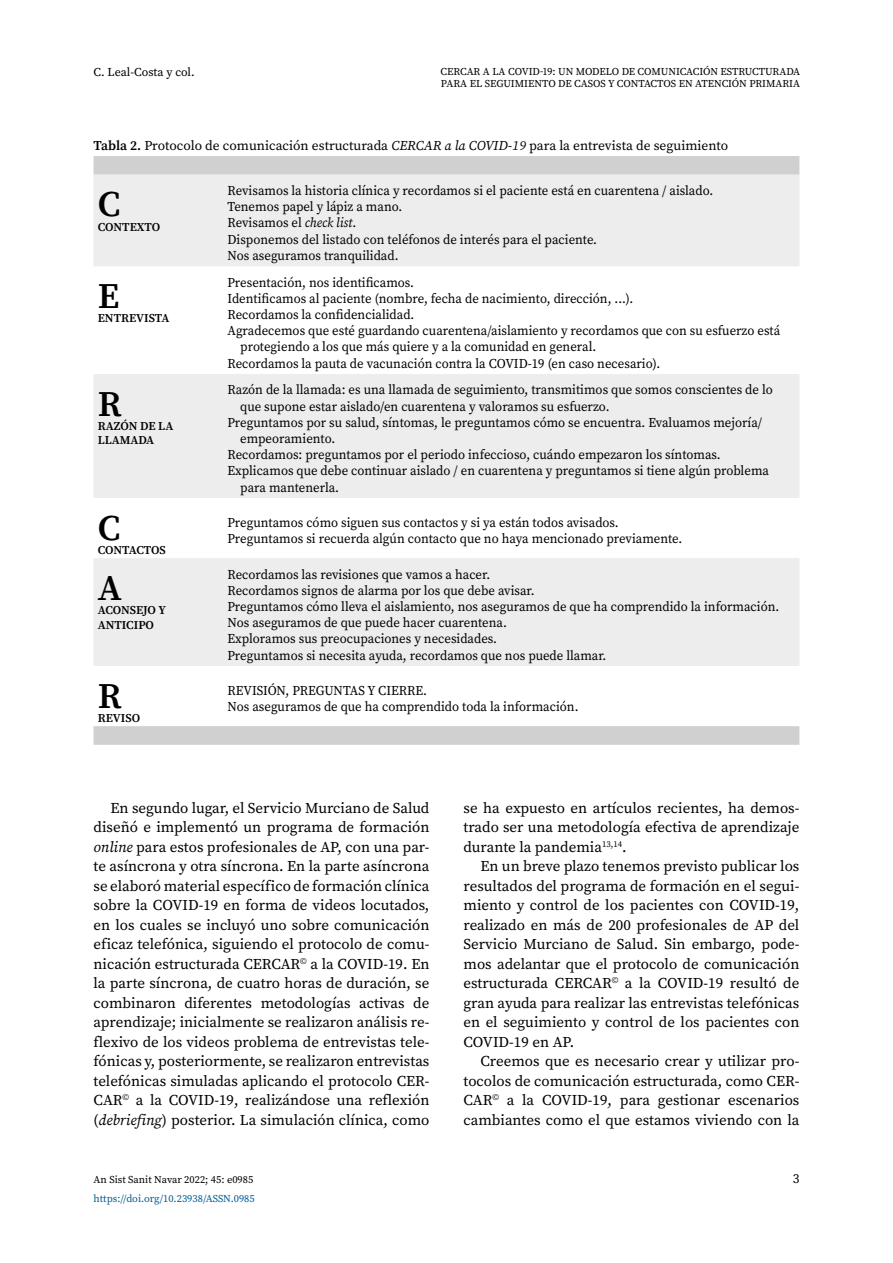
<style>
.page{position:relative;width:893px;height:1263px;background:#fff}
.page>*{position:absolute;margin:0;border:0;box-sizing:border-box;transform-origin:0 0}
.t1{font:36px "Source Serif Variable";color:#000}
.t2{font:15px/19.5px "Source Serif Variable";color:#000;text-align:justify}
.t3{font:13.5px/16.2px "Source Serif Variable";color:#000;scale:.95 1}
.t4{font:13.5px "Source Serif Variable";color:#000}
.t5{font:12px/14.4px "Source Serif Variable";letter-spacing:-.005em;color:#000}
.t6{font:10.5px/12.6px "Source Serif Variable";color:#000}
.t7{font:10.5px "Source Serif Variable";color:#005d95}
.s1{font-style:italic}
</style>
<div class="page">
<svg style="left:94px;top:156px;width:705px;height:589px"></svg>
<svg style="left:94px;top:175px;width:705px;height:491px;fill:#ededed"></svg>
<p class="t5" style="left:94px;top:65px;width:103px">C. Leal-Costa y col.</p>
<p class="t6" style="left:441px;top:65px;width:361px">CERCAR A LA COVID-19: UN MODELO DE COMUNICACIÓN ESTRUCTURADA<br>PARA EL SEGUIMIENTO DE CASOS Y CONTACTOS EN ATENCIÓN PRIMARIA</p>
<p class="t4" style="left:94px;top:137px;width:636px">Tabla 2. Protocolo de comunicación estructurada <span class="s1">CERCAR a la COVID-19</span> para la entrevista de seguimiento</p>
<h1 class="t1" style="left:98px;top:180px;width:24px">C</h1>
<p class="t5" style="left:98px;top:219px;width:64px">CONTEXTO</p>
<p class="t3" style="left:227px;top:182px;width:513px">Revisamos la historia clínica y recordamos si el paciente está en cuarentena / aislado.<br>Tenemos papel y lápiz a mano.<br>Revisamos el <span class="s1">check list</span>.<br>Disponemos del listado con teléfonos de interés para el paciente.<br>Nos aseguramos tranquilidad.</p>
<h1 class="t1" style="left:98px;top:272px;width:23px">E</h1>
<p class="t5" style="left:98px;top:311px;width:73px">ENTREVISTA</p>
<h1 class="t1" style="left:98px;top:379px;width:25px">R</h1>
<p class="t5" style="left:98px;top:419px;width:77px">RAZÓN DE LA<br>LLAMADA</p>
<h1 class="t1" style="left:98px;top:503px;width:24px">C</h1>
<p class="t5" style="left:98px;top:543px;width:69px">CONTACTOS</p>
<h1 class="t1" style="left:98px;top:564px;width:25px">A</h1>
<p class="t5" style="left:98px;top:603px;width:70px">ACONSEJO Y<br>ANTICIPO</p>
<h1 class="t1" style="left:98px;top:671px;width:25px">R</h1>
<p class="t5" style="left:98px;top:711px;width:44px">REVISO</p>
<p class="t3" style="left:227px;top:274px;width:198px">Presentación, nos identificamos.</p>
<p class="t3" style="left:227px;top:290px;width:429px">Identificamos al paciente (nombre, fecha de nacimiento, dirección, ...).</p>
<p class="t3" style="left:227px;top:306px;width:198px">Recordamos la confidencialidad.</p>
<p class="t3" style="left:227px;top:323px;width:583px">Agradecemos que esté guardando cuarentena/aislamiento y recordamos que con su esfuerzo está</p>
<p class="t3" style="left:240px;top:339px;width:376px">protegiendo a los que más quiere y a la comunidad en general.</p>
<p class="t3" style="left:227px;top:355px;width:457px">Recordamos la pauta de vacunación contra la COVID-19 (en caso necesario).</p>
<p class="t3" style="left:227px;top:382px;width:576px">Razón de la llamada: es una llamada de seguimiento, transmitimos que somos conscientes de lo</p>
<p class="t3" style="left:240px;top:398px;width:390px">que supone estar aislado/en cuarentena y valoramos su esfuerzo.</p>
<p class="t3" style="left:227px;top:414px;width:564px">Preguntamos por su salud, síntomas, le preguntamos cómo se encuentra. Evaluamos mejoría/</p>
<p class="t3" style="left:240px;top:430px;width:102px">empeoramiento.</p>
<p class="t3" style="left:227px;top:447px;width:521px">Recordamos: preguntamos por el periodo infeccioso, cuándo empezaron los síntomas.</p>
<p class="t3" style="left:227px;top:463px;width:572px">Explicamos que debe continuar aislado / en cuarentena y preguntamos si tiene algún problema</p>
<p class="t3" style="left:240px;top:479px;width:106px">para mantenerla.</p>
<p class="t3" style="left:227px;top:514px;width:480px">Preguntamos cómo siguen sus contactos y si ya están todos avisados.<br>Preguntamos si recuerda algún contacto que no haya mencionado previamente.</p>
<p class="t3" style="left:227px;top:566px;width:582px">Recordamos las revisiones que vamos a hacer.<br>Recordamos signos de alarma por los que debe avisar.<br>Preguntamos cómo lleva el aislamiento, nos aseguramos de que ha comprendido la información.<br>Nos aseguramos de que puede hacer cuarentena.<br>Exploramos sus preocupaciones y necesidades.<br>Preguntamos si necesita ayuda, recordamos que nos puede llamar.</p>
<p class="t3" style="left:227px;top:682px;width:371px">REVISIÓN, PREGUNTAS Y CIERRE.<br>Nos aseguramos de que ha comprendido toda la información.</p>
<p class="t2" style="left:94px;top:798px;width:337px;text-indent:17px">En segundo lugar, el Servicio Murciano de Salud diseñó e implementó un programa de formación <span class="s1">online</span> para estos profesionales de AP, con una par&shy;te asíncrona y otra síncrona. En la parte asíncrona se elaboró material específico de formación clínica sobre la COVID-19 en forma de videos locutados, en los cuales se incluyó uno sobre comunicación eficaz telefónica, siguiendo el protocolo de comu&shy;nicación estructurada CERCAR<sup>©</sup> a la COVID-19. En la parte síncrona, de cuatro horas de duración, se combinaron diferentes metodologías activas de aprendizaje; inicialmente se realizaron análisis re&shy;flexivo de los videos problema de entrevistas tele&shy;fónicas y, posteriormente, se realizaron entrevistas telefónicas simuladas aplicando el protocolo CER-CAR<sup>©</sup> a la COVID-19, realizándose una reflexión (<span class="s1">debriefing</span>) posterior. La simulación clínica, como</p>
<p class="t2" style="left:463px;top:798px;width:337px">se ha expuesto en artículos recientes, ha demos&shy;trado ser una metodología efectiva de aprendizaje durante la pandemia<sup>13,14</sup>.</p>
<p class="t2" style="left:463px;top:857px;width:337px;text-indent:17px">En un breve plazo tenemos previsto publicar los resultados del programa de formación en el segui&shy;miento y control de los pacientes con COVID-19, realizado en más de 200 profesionales de AP del Servicio Murciano de Salud. Sin embargo, pode&shy;mos adelantar que el protocolo de comunicación estructurada CERCAR<sup>©</sup> a la COVID-19 resultó de gran ayuda para realizar las entrevistas telefónicas en el seguimiento y control de los pacientes con COVID-19 en AP.</p>
<p class="t2" style="left:463px;top:1052px;width:337px;text-indent:17px">Creemos que es necesario crear y utilizar pro&shy;tocolos de comunicación estructurada, como CER-CAR<sup>©</sup> a la COVID-19, para gestionar escenarios cambiantes como el que estamos viviendo con la</p>
<p class="t6" style="left:94px;top:1173px;width:161px">An Sist Sanit Navar 2022; 45: e0985</p>
<p class="t4" style="left:793px;top:1170px;width:8px">3</p>
<p class="t7" style="left:94px;top:1191px;width:163px">https://doi.org/10.23938/ASSN.0985</p>
</div>
